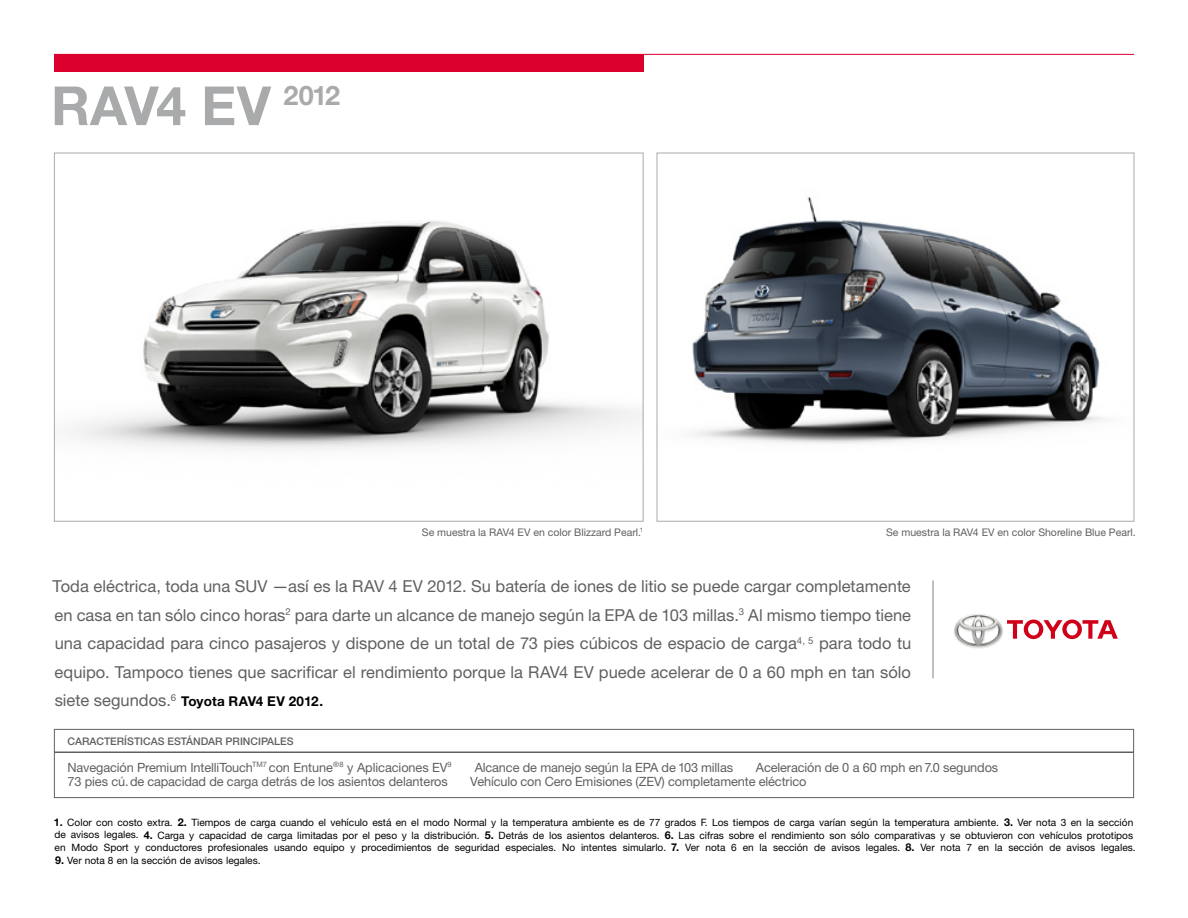
<style>
.page{position:relative;width:1188px;height:918px;background:#fff}
.page>*{position:absolute;margin:0;border:0;box-sizing:border-box;transform-origin:0 0}
.t1{font:700 54px "Helvetica Neue LT Std";letter-spacing:-.02em;color:#a9aaac}
.t2{font:16.5px/28.5px "Helvetica Neue LT Std";color:#5f6062;text-align:justify}
.t3{font:700 13.5px "Helvetica Neue LT Std";color:#000}
.t4{font:12.75px "Helvetica Neue LT Std";letter-spacing:-.01em;color:#5f6062}
.t5{font:10.5px "Helvetica Neue LT Std";color:#5f6062}
.t6{font:500 10.5px "Helvetica Neue LT Std";color:#5f6062}
.t7{font:10.2px/12.8px "Helvetica Neue LT Std";color:#000}
.s1{font-weight:400;font-size:16.5px;color:#5f6062}
.s2{font-weight:700;font-size:10.8px}
</style>
<div class="page">
<hr style="left:54px;top:54px;width:1080px;height:1px;background:#dc002e">
<img style="left:71px;top:220px;width:571px;height:230px">
<img style="left:692px;top:196px;width:412px;height:248px">
<hr style="left:932px;top:581px;width:2px;height:97px;background:#a9aaac">
<hr style="left:54px;top:752px;width:1080px;height:1px;background:#5f6062">
<div style="left:54px;top:729px;width:1080px;height:69px;border:1px solid #5f6062"></div>
<div style="left:54px;top:54px;width:590px;height:18px;background:#dc002e"></div>
<svg style="left:1009px;top:620px;width:109px;height:19px"></svg>
<img style="left:967px;top:620px;width:42px;height:29px">
<img style="left:954px;top:614px;width:48px;height:32px">
<h1 class="t1" style="left:51px;top:72px;width:291px">RAV4 EV <sup>2012</sup></h1>
<p class="t5" style="left:422px;top:526px;width:223px">Se muestra la RAV4 EV en color Blizzard Pearl.<sup>1</sup></p>
<p class="t5" style="left:886px;top:526px;width:251px">Se muestra la RAV4 EV en color Shoreline Blue Pearl.</p>
<p class="t2" style="left:53px;top:572px;width:860px">Toda eléctrica, toda una SUV —así es la RAV 4 EV 2012. Su batería de iones de litio se puede cargar completamente en casa en tan sólo cinco horas<sup>2</sup> para darte un alcance de manejo según la EPA de 103 millas.<sup>3</sup> Al mismo tiempo tiene una capacidad para cinco pasajeros y dispone de un total de 73 pies cúbicos de espacio de carga<sup>4,</sup> <sup>5</sup> para todo tu equipo. Tampoco tienes que sacrificar el rendimiento porque la RAV4 EV puede acelerar de 0 a 60 mph en tan sólo</p>
<h3 class="t3" style="left:55px;top:693px;width:270px"><span class="s1">siete segundos.</span><sup>6</sup> Toyota RAV4 EV 2012.</h3>
<p class="t6" style="left:68px;top:735px;width:228px">CARACTERÍSTICAS ESTÁNDAR PRINCIPALES</p>
<p class="t4" style="left:68px;top:760px;width:386px">Navegación Premium IntelliTouch<sup>TM7</sup> con Entune<sup>®8</sup> y Aplicaciones EV<sup>9</sup></p>
<p class="t4" style="left:475px;top:760px;width:260px">Alcance de manejo según la EPA de 103 millas</p>
<p class="t4" style="left:756px;top:760px;width:244px">Aceleración de 0 a 60 mph en 7.0 segundos</p>
<p class="t4" style="left:68px;top:774px;width:382px">73 pies cú. de capacidad de carga detrás de los asientos delanteros</p>
<p class="t4" style="left:470px;top:774px;width:338px">Vehículo con Cero Emisiones (ZEV) completamente eléctrico</p>
<p class="t7" style="left:54px;top:816px;width:1083px"><span class="s2">1.</span> Color con costo extra. <span class="s2">2.</span> Tiempos de carga cuando el vehículo está en el modo Normal y la temperatura ambiente es de 77 grados F. Los tiempos de carga varían según la temperatura ambiente. <span class="s2">3.</span> Ver nota 3 en la sección de avisos legales. <span class="s2">4.</span> Carga y capacidad de carga limitadas por el peso y la distribución. <span class="s2">5.</span> Detrás de los asientos delanteros. <span class="s2">6.</span> Las cifras sobre el rendimiento son sólo comparativas y se obtuvieron con vehículos prototipos en Modo Sport y conductores profesionales usando equipo y procedimientos de seguridad especiales. No intentes simularlo. <span class="s2">7.</span> Ver nota 6 en la sección de avisos legales. <span class="s2">8.</span> Ver nota 7 en la sección de avisos legales.</p>
<p class="t7" style="left:55px;top:854px;width:207px"><span class="s2">9.</span> Ver nota 8 en la sección de avisos legales.</p>
</div>
